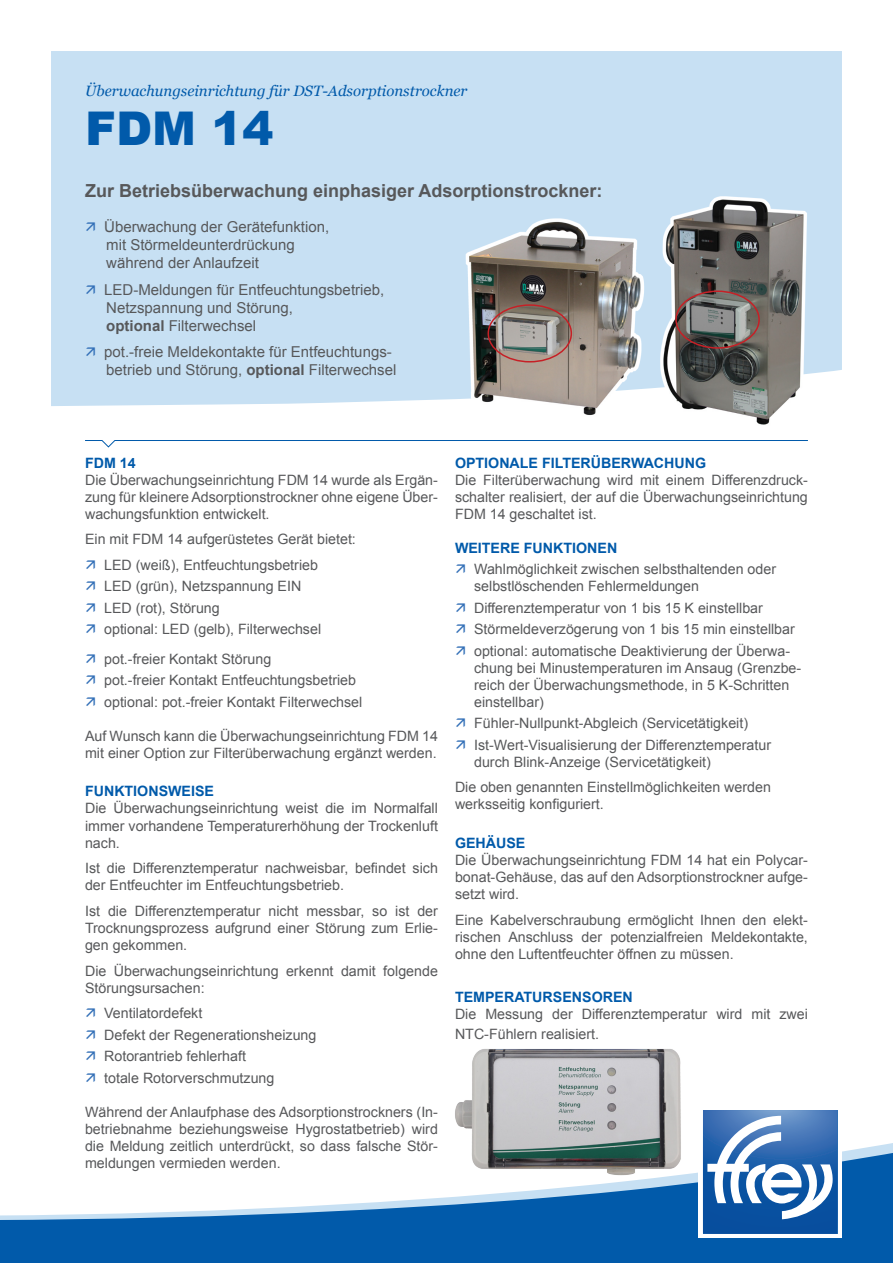
<style>
.page{position:relative;width:893px;height:1263px;background:#fff}
.page>*{position:absolute;margin:0;border:0;box-sizing:border-box;transform-origin:0 0}
.Subline___Headline{font:900 46.5px "Arial";color:#015aaa}
.Geräte-Kennzahlen{font:700 18px "Arial";color:#57585a}
.t1{font:15px/18px "Arial";color:#57585a}
.Subline___Headline-2{font:italic 15px "Georgia";color:#015aaa}
.Bulletpoints_im_Flie{font:14.25px/17.1px "Arial";color:#57585a}
.t2{font:700 14.25px "Arial";color:#015aaa}
.s1{font-weight:700}
</style>
<div class="page">
<svg style="left:0;top:1151px;width:893px;height:112px;fill:#015aaa"></svg>
<div style="left:698px;top:1105px;width:144px;height:132px;background:#fff"></div>
<svg style="left:703px;top:1110px;width:134px;height:124px"></svg>
<div style="left:51px;top:51px;width:791px;height:355px;background:#c7e0f3"></div>
<svg style="left:85px;top:440px;width:723px;height:8px"></svg>
<img style="left:445px;top:1049px;width:253px;height:136px">
<img style="left:455px;top:215px;width:192px;height:200px">
<div style="left:487px;top:304px;width:85px;height:58px;border:2px solid #c62026;border-radius:50%"></div>
<img style="left:647px;top:189px;width:178px;height:236px">
<div style="left:675px;top:290px;width:85px;height:59px;border:2px solid #c62026;border-radius:50%"></div>
<svg style="left:86px;top:222px;width:9px;height:9px"></svg>
<svg style="left:86px;top:285px;width:9px;height:9px"></svg>
<svg style="left:86px;top:347px;width:9px;height:9px"></svg>
<p class="Subline___Headline-2" style="left:85px;top:82px;width:384px">Überwachungseinrichtung für DST-Adsorptionstrockner</p>
<p class="Subline___Headline" style="left:85px;top:94px;width:190px">FDM 14</p>
<p class="Geräte-Kennzahlen" style="left:85px;top:179px;width:519px">Zur Betriebsüberwachung einphasiger Adsorptionstrockner:</p>
<p class="t1" style="left:104px;top:218px;width:227px">Überwachung der Gerätefunktion, mit Störmeldeunterdrückung während der Anlaufzeit</p>
<p class="t1" style="left:104px;top:280px;width:282px">LED-Meldungen für Entfeuchtungsbetrieb,<br>Netzspannung und Störung,<br><span class="s1">optional</span> Filterwechsel</p>
<p class="t1" style="left:104px;top:343px;width:294px">pot.-freie Meldekontakte für Entfeuchtungs&shy;betrieb und Störung, <span class="s1">optional</span> Filterwechsel</p>
<p class="t2" style="left:85px;top:453px;width:52px">FDM 14</p>
<p class="Bulletpoints_im_Flie" style="left:85px;top:471px;width:354px;text-align:justify">Die Überwachungseinrichtung FDM 14 wurde als Ergän&shy;zung für kleinere Adsorptionstrockner ohne eigene Über&shy;wachungsfunktion entwickelt.</p>
<p class="Bulletpoints_im_Flie" style="left:85px;top:531px;width:272px">Ein mit FDM 14 aufgerüstetes Gerät bietet:</p>
<p class="Bulletpoints_im_Flie" style="left:104px;top:557px;width:215px">LED (weiß), Entfeuchtungsbetrieb</p>
<p class="Bulletpoints_im_Flie" style="left:104px;top:578px;width:199px">LED (grün), Netzspannung EIN</p>
<p class="Bulletpoints_im_Flie" style="left:104px;top:599px;width:117px">LED (rot), Störung</p>
<p class="Bulletpoints_im_Flie" style="left:104px;top:621px;width:218px">optional: LED (gelb), Filterwechsel</p>
<p class="Bulletpoints_im_Flie" style="left:104px;top:650px;width:169px">pot.-freier Kontakt Störung</p>
<p class="Bulletpoints_im_Flie" style="left:104px;top:672px;width:253px">pot.-freier Kontakt Entfeuchtungsbetrieb</p>
<p class="Bulletpoints_im_Flie" style="left:104px;top:693px;width:260px">optional: pot.-freier Kontakt Filterwechsel</p>
<p class="Bulletpoints_im_Flie" style="left:85px;top:727px;width:354px">Auf Wunsch kann die Überwachungseinrichtung FDM 14 mit einer Option zur Filterüberwachung ergänzt werden.</p>
<p class="t2" style="left:85px;top:782px;width:131px">FUNKTIONSWEISE</p>
<p class="Bulletpoints_im_Flie" style="left:85px;top:800px;width:354px;text-align:justify">Die Überwachungseinrichtung weist die im Normalfall immer vorhandene Temperaturerhöhung der Trockenluft nach.</p>
<p class="Bulletpoints_im_Flie" style="left:85px;top:860px;width:354px">Ist die Differenztemperatur nachweisbar, befindet sich der Entfeuchter im Entfeuchtungsbetrieb.</p>
<p class="Bulletpoints_im_Flie" style="left:85px;top:902px;width:354px;text-align:justify">Ist die Differenztemperatur nicht messbar, so ist der Trocknungsprozess aufgrund einer Störung zum Erlie&shy;gen gekommen.</p>
<p class="Bulletpoints_im_Flie" style="left:85px;top:962px;width:354px">Die Überwachungseinrichtung erkennt damit folgende<br>Störungsursachen:</p>
<p class="Bulletpoints_im_Flie" style="left:104px;top:1005px;width:100px">Ventilatordefekt</p>
<p class="Bulletpoints_im_Flie" style="left:104px;top:1026px;width:214px">Defekt der Regenerationsheizung</p>
<p class="Bulletpoints_im_Flie" style="left:104px;top:1048px;width:143px">Rotorantrieb fehlerhaft</p>
<p class="Bulletpoints_im_Flie" style="left:104px;top:1069px;width:172px">totale Rotorverschmutzung</p>
<p class="Bulletpoints_im_Flie" style="left:85px;top:1103px;width:354px;text-align:justify">Während der Anlaufphase des Adsorptionstrockners (In&shy;betriebnahme beziehungsweise Hygrostatbetrieb) wird die Meldung zeitlich unterdrückt, so dass falsche Stör&shy;meldungen vermieden werden.</p>
<p class="t2" style="left:455px;top:453px;width:253px">OPTIONALE FILTERÜBERWACHUNG</p>
<p class="Bulletpoints_im_Flie" style="left:455px;top:471px;width:354px;text-align:justify">Die Filterüberwachung wird mit einem Differenzdruck&shy;schalter realisiert, der auf die Überwachungseinrichtung FDM 14 geschaltet ist.</p>
<p class="t2" style="left:455px;top:538px;width:164px">WEITERE FUNKTIONEN</p>
<p class="Bulletpoints_im_Flie" style="left:474px;top:561px;width:303px">Wahlmöglichkeit zwischen selbsthaltenden oder selbstlöschenden Fehlermeldungen</p>
<p class="Bulletpoints_im_Flie" style="left:474px;top:599px;width:290px">Differenztemperatur von 1 bis 15 K einstellbar</p>
<p class="Bulletpoints_im_Flie" style="left:474px;top:621px;width:322px">Störmeldeverzögerung von 1 bis 15 min einstellbar</p>
<p class="Bulletpoints_im_Flie" style="left:474px;top:642px;width:329px">optional: automatische Deaktivierung der Überwa&shy;chung bei Minustemperaturen im Ansaug (Grenzbe&shy;reich der Überwachungsmethode, in 5 K-Schritten einstellbar)</p>
<p class="Bulletpoints_im_Flie" style="left:474px;top:715px;width:275px">Fühler-Nullpunkt-Abgleich (Servicetätigkeit)</p>
<p class="Bulletpoints_im_Flie" style="left:474px;top:736px;width:298px">Ist-Wert-Visualisierung der Differenztemperatur durch Blink-Anzeige (Servicetätigkeit)</p>
<p class="Bulletpoints_im_Flie" style="left:455px;top:779px;width:318px">Die oben genannten Einstellmöglichkeiten werden werksseitig konfiguriert.</p>
<p class="t2" style="left:455px;top:833px;width:72px">GEHÄUSE</p>
<p class="Bulletpoints_im_Flie" style="left:455px;top:852px;width:354px;text-align:justify">Die Überwachungseinrichtung FDM 14 hat ein Polycar&shy;bonat-Gehäuse, das auf den Adsorptionstrockner aufge&shy;setzt wird.</p>
<p class="Bulletpoints_im_Flie" style="left:455px;top:911px;width:354px;text-align:justify">Eine Kabelverschraubung ermöglicht Ihnen den elekt&shy;rischen Anschluss der potenzialfreien Meldekontakte, ohne den Luftentfeuchter öffnen zu müssen.</p>
<p class="t2" style="left:455px;top:987px;width:179px">TEMPERATURSENSOREN</p>
<p class="Bulletpoints_im_Flie" style="left:455px;top:1004px;width:354px;line-height:19.8px">Die Messung der Differenztemperatur wird mit zwei<br>NTC-Fühlern realisiert.</p>
</div>
